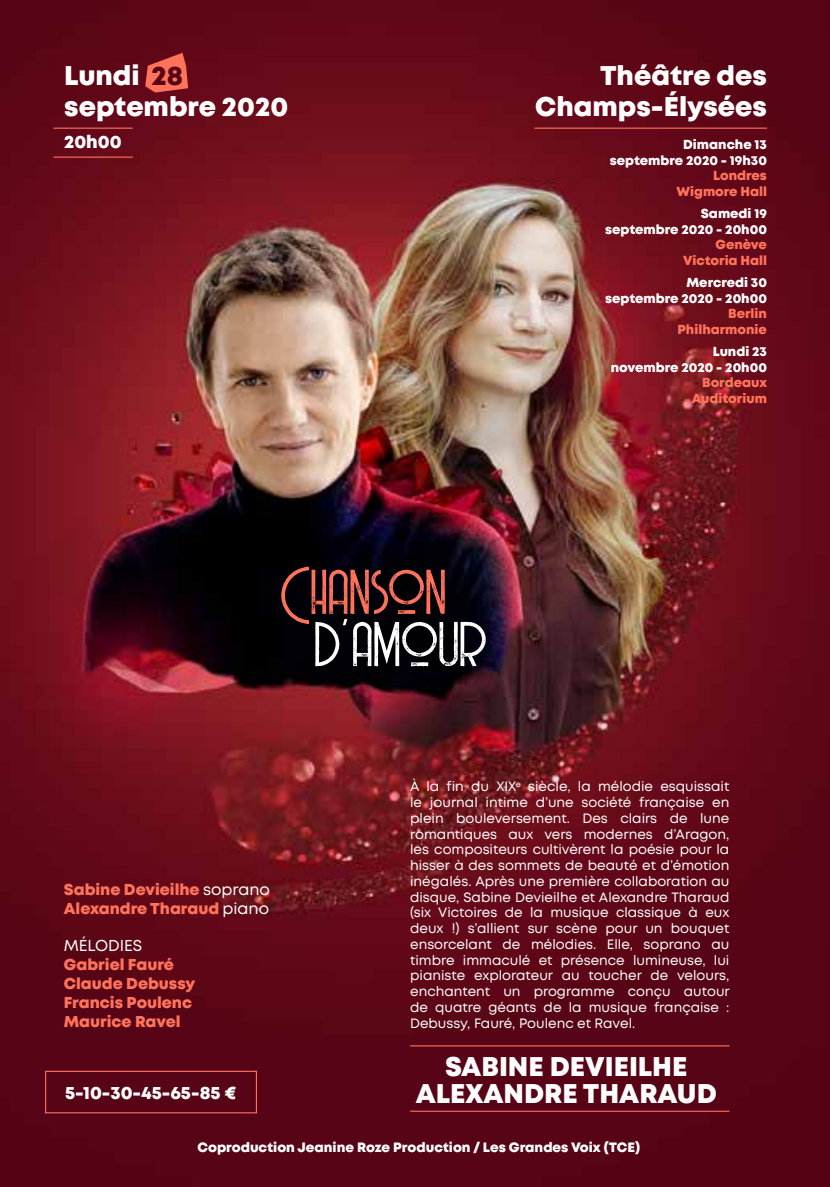
<style>
.page{position:relative;width:830px;height:1187px;background:#fff}
.page>*{position:absolute;margin:0;border:0;box-sizing:border-box;transform-origin:0 0}
.t1{font:73.8px "Billionaire Medium Grunge";letter-spacing:.015em;color:#ff735b}
.t2{font:73.8px "Billionaire Medium Grunge";letter-spacing:.015em;color:#fff}
.t3{font:800 27px/31.5px "Mont";color:#fff;text-align:right}
.t4{font:800 18px "Mont";color:#fff}
.t5{font:800 15.75px/18.9px "Mont";color:#ff735b}
.t6{font:15.75px "Mont";color:#fff}
.t7{font:13.5px/15.8px "Mont";color:#fff;text-align:justify}
.t8{font:800 13.5px "Mont";color:#fff}
.t9{font:800 13.05px/15.8px "Mont";color:#fff;text-align:right}
.t10{font:800 13.05px/15.8px "Mont";color:#ff735b;text-align:right}
.s1{color:#590515}
.s2{font-weight:400;color:#fff}
</style>
<div class="page">
<img style="left:0;top:0;width:829px;height:1186px">
<div style="left:45px;top:1070px;width:212px;height:43px;border:1px solid #ff735b"></div>
<hr style="left:410px;top:1110px;width:319px;height:1px;background:#ff735b">
<hr style="left:53px;top:128px;width:80px;height:1px;background:#ff735b">
<hr style="left:410px;top:1045px;width:319px;height:1px;background:#ff735b">
<hr style="left:534px;top:128px;width:232px;height:1px;background:#ff735b">
<hr style="left:53px;top:156px;width:80px;height:2px;background:#ff735b">
<svg style="left:145px;top:53px;width:43px;height:40px"></svg>
<svg style="left:342px;top:619px;width:5px;height:6px"></svg>
<h2 class="t3" style="left:64px;top:60px;width:225px;text-align:left">Lundi <span class="s1">28 </span>septembre 2020</h2>
<h3 class="t4" style="left:64px;top:130px;width:59px">20h00</h3>
<h2 class="t3" style="left:535px;top:60px;width:233px">Théâtre des<br>Champs-Élysées</h2>
<p class="t9" style="left:609px;top:137px;width:158px">Dimanche 13 septembre 2020 - 19h30</p>
<p class="t10" style="left:676px;top:168px;width:92px">Londres<br>Wigmore Hall</p>
<p class="t9" style="left:605px;top:206px;width:163px">Samedi 19<br>septembre 2020 - 20h00</p>
<p class="t10" style="left:682px;top:237px;width:85px">Genève<br>Victoria Hall</p>
<p class="t9" style="left:605px;top:275px;width:163px">Mercredi 30<br>septembre 2020 - 20h00</p>
<p class="t10" style="left:677px;top:306px;width:91px">Berlin<br>Philharmonie</p>
<p class="t9" style="left:610px;top:344px;width:157px">Lundi 23<br>novembre 2020 - 20h00</p>
<p class="t10" style="left:691px;top:375px;width:77px">Bordeaux<br>Auditorium</p>
<h1 class="t1" style="left:281px;top:555px;width:166px">CHANSON</h1>
<h1 class="t2" style="left:315px;top:607px;width:173px">DAMOUR</h1>
<p class="t5" style="left:64px;top:879px;width:207px">Sabine Devieilhe <span class="s2">soprano<br></span>Alexandre Tharaud <span class="s2">piano</span></p>
<p class="t6" style="left:64px;top:935px;width:80px">MÉLODIES</p>
<p class="t5" style="left:64px;top:955px;width:133px">Gabriel Fauré<br>Claude Debussy<br>Francis Poulenc<br>Maurice Ravel</p>
<h3 class="t4" style="left:65px;top:1080px;width:173px">5-10-30-45-65-85 €</h3>
<p class="t7" style="left:410px;top:778px;width:321px">À la fin du XIX<sup>e</sup> siècle, la mélodie esquissait le journal intime d’une société française en plein bouleversement. Des clairs de lune romantiques aux vers modernes d’Aragon, les compositeurs cultivèrent la poésie pour la hisser à des sommets de beauté et d’émotion inégalés. Après une première collaboration au disque, Sabine Devieilhe et Alexandre Tharaud (six Victoires de la musique classique à eux deux !) s’allient sur scène pour un bouquet ensorcelant de mélodies. Elle, soprano au timbre immaculé et présence lumineuse, lui pianiste explorateur au toucher de velours, enchantent un programme conçu autour de quatre géants de la musique française :<br>Debussy, Fauré, Poulenc et Ravel.</p>
<h2 class="t3" style="left:415px;top:1052px;width:302px;line-height:27px;text-align:center">SABINE DEVIEILHE<br>ALEXANDRE THARAUD</h2>
<p class="t8" style="left:197px;top:1138px;width:444px">Coproduction Jeanine Roze Production / Les Grandes Voix (TCE)</p>
</div>
